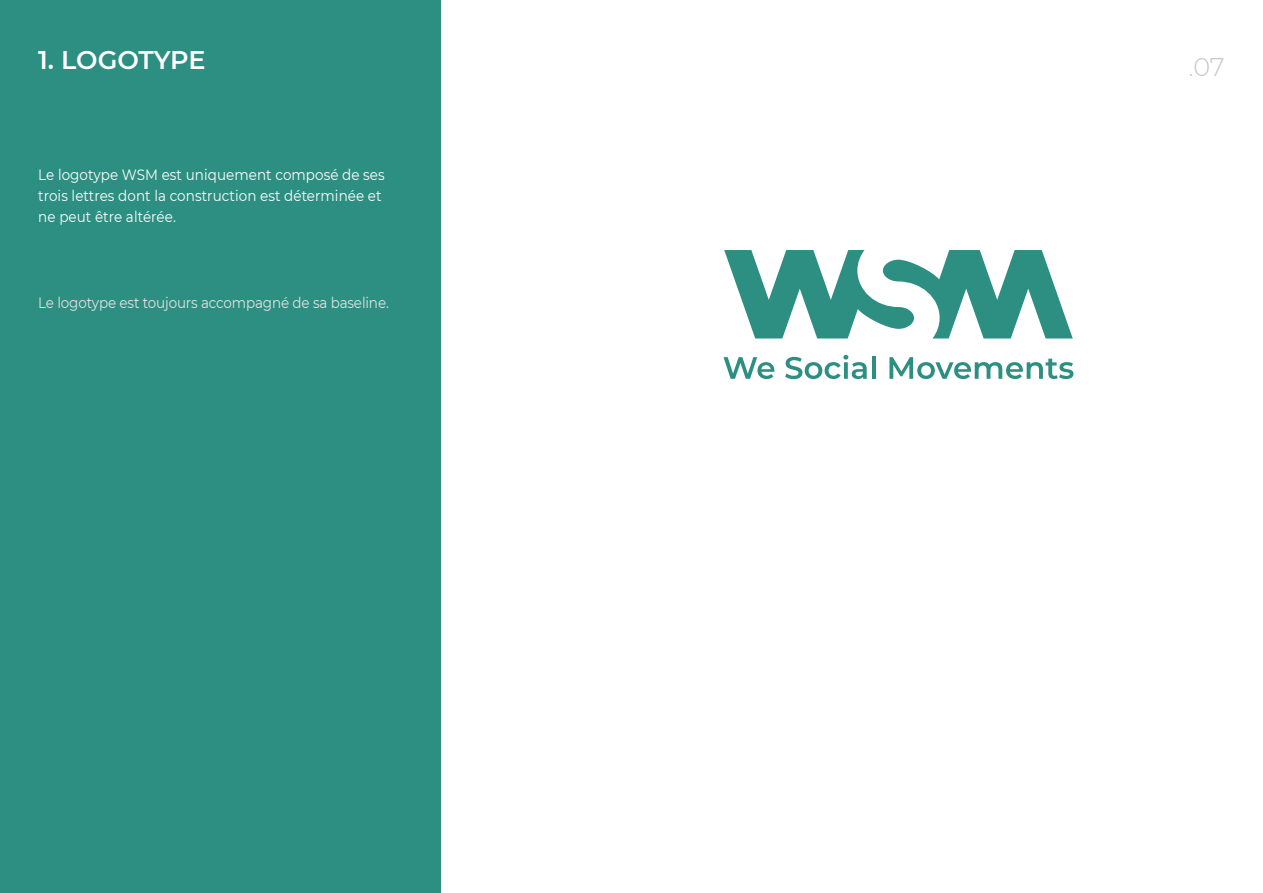
<style>
.page{position:relative;width:1263px;height:893px;background:#fff}
.page>*{position:absolute;margin:0;border:0;box-sizing:border-box;transform-origin:0 0}
.Titres{font:600 25.5px "Montserrat";letter-spacing:-.01em;color:#fff}
.t1{font:300 25.5px "Montserrat";color:#c6c6c6}
.Labeur{font:15px/21px "Montserrat";letter-spacing:.005em;color:#fff;scale:.9 1}
.Notes{font:15px "Montserrat";letter-spacing:-.01em;color:#e3e3e3;scale:.9 1}
</style>
<div class="page">
<div style="left:0;top:0;width:441px;height:893px;background:#2c8f82"></div>
<svg style="left:724px;top:250px;width:349px;height:88px"></svg>
<svg style="left:723px;top:357px;width:51px;height:22px"></svg>
<svg style="left:785px;top:355px;width:82px;height:24px"></svg>
<hr style="left:872px;top:356px;width:3px;height:23px;background:#2c8f82">
<svg style="left:889px;top:357px;width:184px;height:22px"></svg>
<p class="Titres" style="left:38px;top:42px;width:169px">1. LOGOTYPE</p>
<h1 class="t1" style="left:1188px;top:49px;width:38px">.07</h1>
<p class="Labeur" style="left:38px;top:164px;width:386px">Le logotype WSM est uniquement composé de ses trois lettres dont la construction est déterminée et ne peut être altérée.</p>
<p class="Notes" style="left:38px;top:292px;width:391px">Le logotype est toujours accompagné de sa baseline.</p>
</div>
